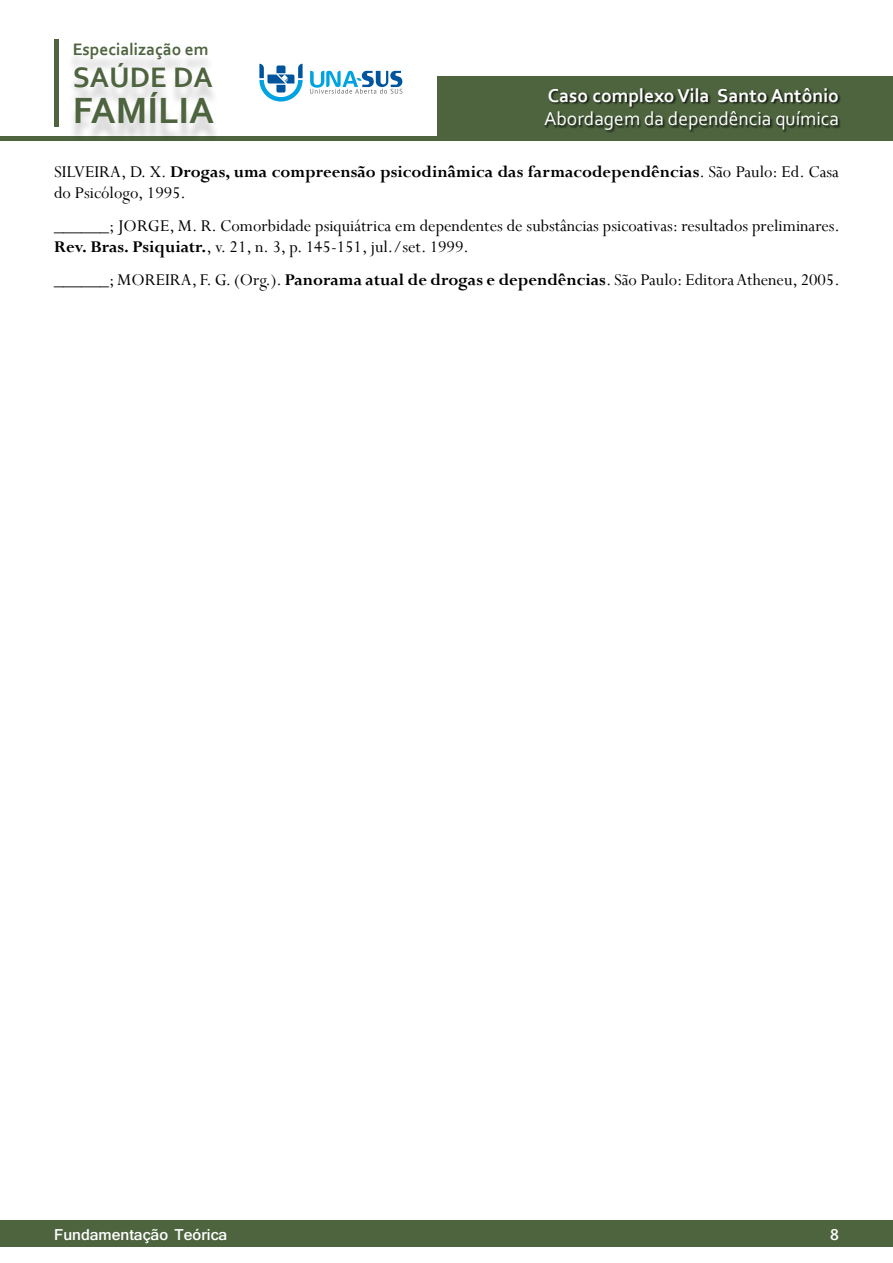
<style>
.page{position:relative;width:893px;height:1263px;background:#fff}
.page>*{position:absolute;margin:0;border:0;box-sizing:border-box;transform-origin:0 0}
.t1{font:700 38.25px "Corbel";color:#4e643f}
.t2{font:700 29.55px "Corbel";color:#4e643f}
.t3{font:19.5px "Corbel";color:#fff}
.t4{font:700 19.5px "Corbel";color:#fff}
.t5{font:18.3px/20.7px "Perpetua";color:#000}
.t6{font:700 18.3px/20.7px "Perpetua";color:#000}
.t7{font:700 17.4px "Corbel";color:#4e643f}
.t8{font:700 16.5px "Shruti";color:#fff}
.s1{font-weight:400}
.s2{font-weight:700}
</style>
<div class="page">
<div style="left:0;top:1220px;width:893px;height:27px;background:#4e643f"></div>
<hr style="left:0;top:136px;width:893px;height:4px;background:#4e643f">
<div style="left:438px;top:77px;width:455px;height:63px;background:#4e643f"></div>
<div style="left:544px;top:88px;width:297px;height:45px;background:#000;opacity:.75"></div>
<div style="left:54px;top:39px;width:5px;height:87px;background:#4e643f"></div>
<div style="left:67px;top:49px;width:153px;height:94px;background:#000;opacity:.2"></div>
<svg style="left:259px;top:64px;width:44px;height:38px"></svg>
<svg style="left:310px;top:71px;width:92px;height:23px"></svg>
<p class="t7" style="left:73px;top:38px;width:137px">Especialização em</p>
<h2 class="t2" style="left:73px;top:58px;width:142px">SAÚDE DA</h2>
<h1 class="t1" style="left:73px;top:87px;width:143px">FAMÍLIA</h1>
<p class="t4" style="left:548px;top:84px;width:293px">Caso complexo Vila Santo Antônio</p>
<p class="t3" style="left:544px;top:107px;width:296px">Abordagem da dependência química</p>
<p class="t6" style="left:54px;top:161px;width:786px"><span class="s1">SILVEIRA, D. X.</span> Drogas, uma compreensão psicodinâmica das farmacodependências<span class="s1">. São Paulo: Ed. Casa do Psicólogo, 1995.</span></p>
<p class="t5" style="left:54px;top:215px;width:787px">______; JORGE, M. R. Comorbidade psiquiátrica em dependentes de substâncias psicoativas: resultados preliminares.<br><span class="s2">Rev. Bras. Psiquiatr.</span>, v. 21, n. 3, p. 145-151, jul./set. 1999.</p>
<p class="t5" style="left:54px;top:269px;width:787px">______; MOREIRA, F. G. (Org.). <span class="s2">Panorama atual de drogas e dependências</span>. São Paulo: Editora Atheneu, 2005.</p>
<p class="t8" style="left:54px;top:1225px;width:175px">Fundamentação Teórica</p>
<p class="t8" style="left:830px;top:1225px;width:10px">8</p>
</div>
